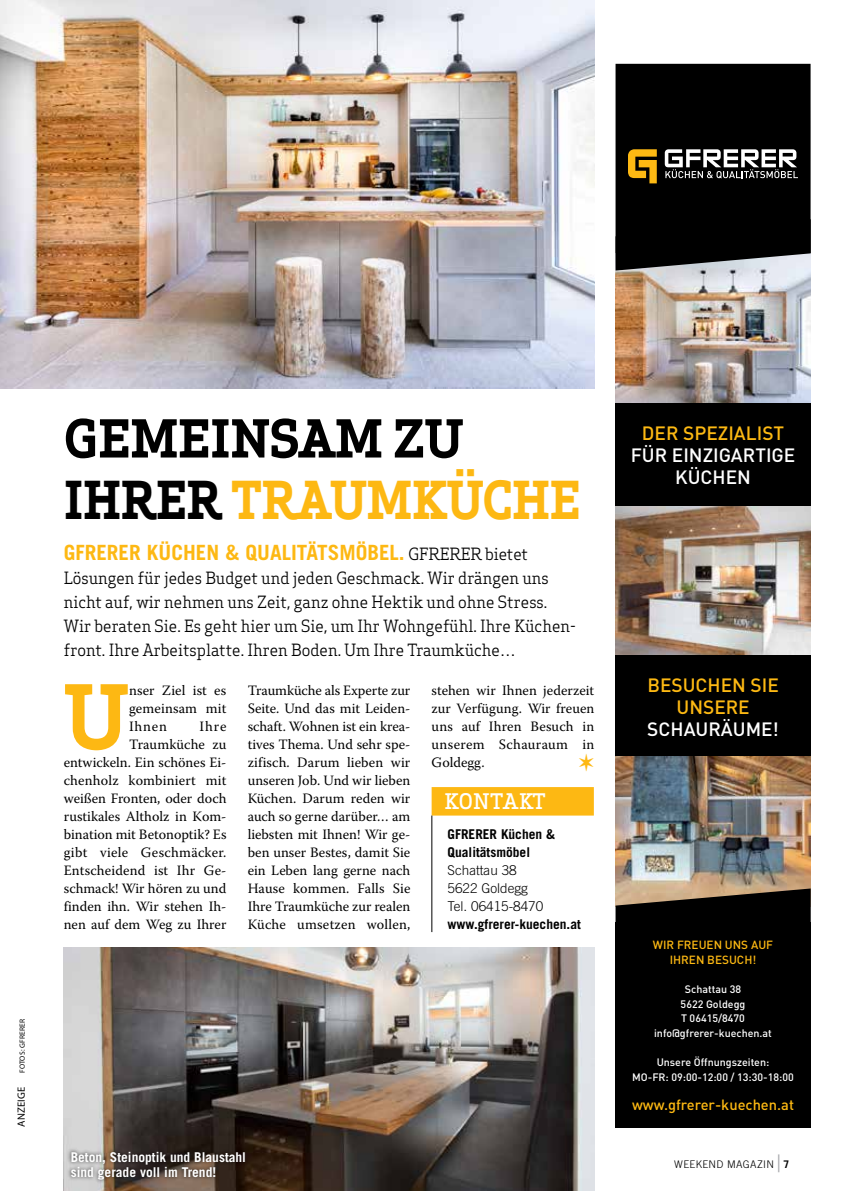
<style>
.page{position:relative;width:842px;height:1191px;background:#fff}
.page>*{position:absolute;margin:0;border:0;box-sizing:border-box;transform-origin:0 0}
.t1{font:700 86.25px "Apex Serif";color:#fdb813}
.t2{font:700 51px/61.5px "Apex Serif";letter-spacing:-.01em;color:#000}
.t3{font:24px "Zapf Weekend";color:#fdb813;scale:.95 1}
.t4{font:700 24px "Trade Gothic LT Std";color:#a7a9ac;scale:.4 1}
.t5{font:700 21px "Trade Gothic LT Std";color:#fdb813}
.t6{font:500 21px "Apex Serif";color:#fff}
.t7{font:500 19.05px/22px "DIN";color:#fff;text-align:center}
.t8{font:500 19.05px/22px "DIN";color:#fdb913;text-align:center}
.t9{font:16.5px/24px "Apex Serif";color:#000;scale:.95 1}
.t10{font:500 14.7px "DIN";color:#fdb913}
.t11{font:14.25px/18px "Warnock Pro";letter-spacing:.005em;color:#000;text-align:justify}
.t12{font:700 13.5px/18px "Trade Gothic LT Std";color:#000}
.t13{font:700 13.5px/15px "Trade Gothic LT Std";color:#fff}
.t14{font:300 13.5px/18px "Trade Gothic LT Std";color:#000}
.t15{font:500 11.7px/14.7px "DIN";color:#fdb913;text-align:center}
.t16{font:500 10.65px/14.7px "DIN";color:#fff;text-align:center}
.t17{font:300 10.5px "Trade Gothic LT Std";letter-spacing:.03em;color:#000}
.t18{font:10.5px "Myriad Pro";letter-spacing:.02em;color:#000}
.t19{font:700 10.5px "Trade Gothic LT Std";color:#000}
.t20{font:7.5px "Myriad Pro";letter-spacing:.02em;color:#000}
.s1{color:#fdb813}
.s2{font-family:"Apex Serif";font-weight:400;font-size:16.5px;color:#000}
</style>
<div class="page">
<img style="left:0;top:0;width:594px;height:389px">
<img style="left:64px;top:947px;width:530px;height:244px">
<div style="left:432px;top:787px;width:162px;height:28px;background:#fdb813"></div>
<hr style="left:432px;top:815px;width:1px;height:117px;background:#000">
<div style="left:615px;top:654px;width:196px;height:103px;background:#000"></div>
<img style="left:615px;top:270px;width:196px;height:133px">
<img style="left:615px;top:505px;width:196px;height:149px">
<img style="left:615px;top:757px;width:196px;height:131px">
<div style="left:615px;top:403px;width:196px;height:102px;background:#000"></div>
<svg style="left:615px;top:64px;width:196px;height:206px;background:#181715"></svg>
<svg style="left:615px;top:888px;width:196px;height:34px;background:#382f25"></svg>
<div style="left:615px;top:922px;width:196px;height:205px;background:#000"></div>
<div style="left:67px;top:1147px;width:182px;height:36px;background:#000;opacity:.75"></div>
<p class="t20" style="left:18px;top:1073px;width:55px;rotate:-90deg">FOTOS: GFRERER</p>
<p class="t18" style="left:15px;top:1127px;width:42px;rotate:-90deg">ANZEIGE</p>
<h2 class="t2" style="left:64px;top:408px;width:518px">GEMEINSAM ZU<br>IHRER <span class="s1">TRAUMKÜCHE</span></h2>
<h3 class="t5" style="left:64px;top:539px;width:466px">GFRERER KÜCHEN &amp; QUALITÄTSMÖBEL. <span class="s2">GFRERER bietet</span></h3>
<p class="t9" style="left:64px;top:566px;width:541px">Lösungen für jedes Budget und jeden Geschmack. Wir drängen uns nicht auf, wir nehmen uns Zeit, ganz ohne Hektik und ohne Stress.<br>Wir beraten Sie. Es geht hier um Sie, um Ihr Wohngefühl. Ihre Küchen&shy;front. Ihre Arbeitsplatte. Ihren Boden. Um Ihre Traumküche…</p>
<h1 class="t1" style="left:64px;top:661px;width:67px">U</h1>
<p class="t11" style="left:129px;top:681px;width:99px">nser Ziel ist es gemeinsam mit Ihnen</p>
<p class="t11" style="left:64px;top:717px;width:164px;text-align:right">Ihre<br>Traumküche zu entwickeln. Ein schönes Ei&shy;chenholz kombiniert mit weißen Fronten, oder doch rustikales Altholz in Kom&shy;bination mit Betonoptik? Es gibt viele Geschmäcker.<br>Entscheidend ist Ihr Ge&shy;schmack! Wir hören zu und finden ihn. Wir stehen Ih&shy;nen auf dem Weg zu Ihrer</p>
<p class="t11" style="left:248px;top:681px;width:164px">Traumküche als Experte zur Seite. Und das mit Leiden&shy;schaft. Wohnen ist ein krea&shy;tives Thema. Und sehr spe&shy;zifisch. Darum lieben wir unseren Job. Und wir lieben Küchen. Darum reden wir auch so gerne darüber… am liebsten mit Ihnen! Wir ge&shy;ben unser Bestes, damit Sie ein Leben lang gerne nach Hause kommen. Falls Sie Ihre Traumküche zur realen Küche umsetzen wollen,</p>
<p class="t11" style="left:432px;top:681px;width:164px">stehen wir Ihnen jederzeit zur Verfügung. Wir freuen uns auf Ihren Besuch in unserem Schauraum in Goldegg.</p>
<h3 class="t3" style="left:578px;top:751px;width:18px">V</h3>
<h3 class="t6" style="left:444px;top:788px;width:103px">KONTAKT</h3>
<p class="t12" style="left:448px;top:825px;width:109px">GFRERER Küchen &amp;<br>Qualitätsmöbel</p>
<p class="t14" style="left:448px;top:861px;width:97px">Schattau 38<br>5622 Goldegg<br>Tel. 06415-8470</p>
<p class="t12" style="left:448px;top:915px;width:135px">www.gfrerer-kuechen.at</p>
<h3 class="t8" style="left:642px;top:421px;width:144px">DER SPEZIALIST</h3>
<h3 class="t7" style="left:631px;top:443px;width:166px">FÜR EINZIGARTIGE<br>KÜCHEN</h3>
<h3 class="t8" style="left:647px;top:673px;width:133px">BESUCHEN SIE<br>UNSERE</h3>
<h3 class="t7" style="left:647px;top:717px;width:133px">SCHAURÄUME!</h3>
<p class="t15" style="left:653px;top:937px;width:122px">WIR FREUEN UNS AUF<br>IHREN BESUCH!</p>
<p class="t16" style="left:654px;top:981px;width:119px">Schattau 38<br>5622 Goldegg<br>T 06415/8470 info@gfrerer-kuechen.at</p>
<p class="t16" style="left:632px;top:1054px;width:163px">Unsere Öffnungszeiten:<br>MO-FR: 09:00-12:00 / 13:30-18:00</p>
<p class="t10" style="left:632px;top:1095px;width:163px">www.gfrerer-kuechen.at</p>
<p class="t13" style="left:71px;top:1149px;width:177px">Beton, Steinoptik und Blaustahl sind gerade voll im Trend!</p>
<p class="t17" style="left:674px;top:1157px;width:101px">WEEKEND MAGAZIN</p>
<h3 class="t4" style="left:778px;top:1148px;width:7px">|</h3>
<p class="t19" style="left:783px;top:1157px;width:7px">7</p>
</div>
